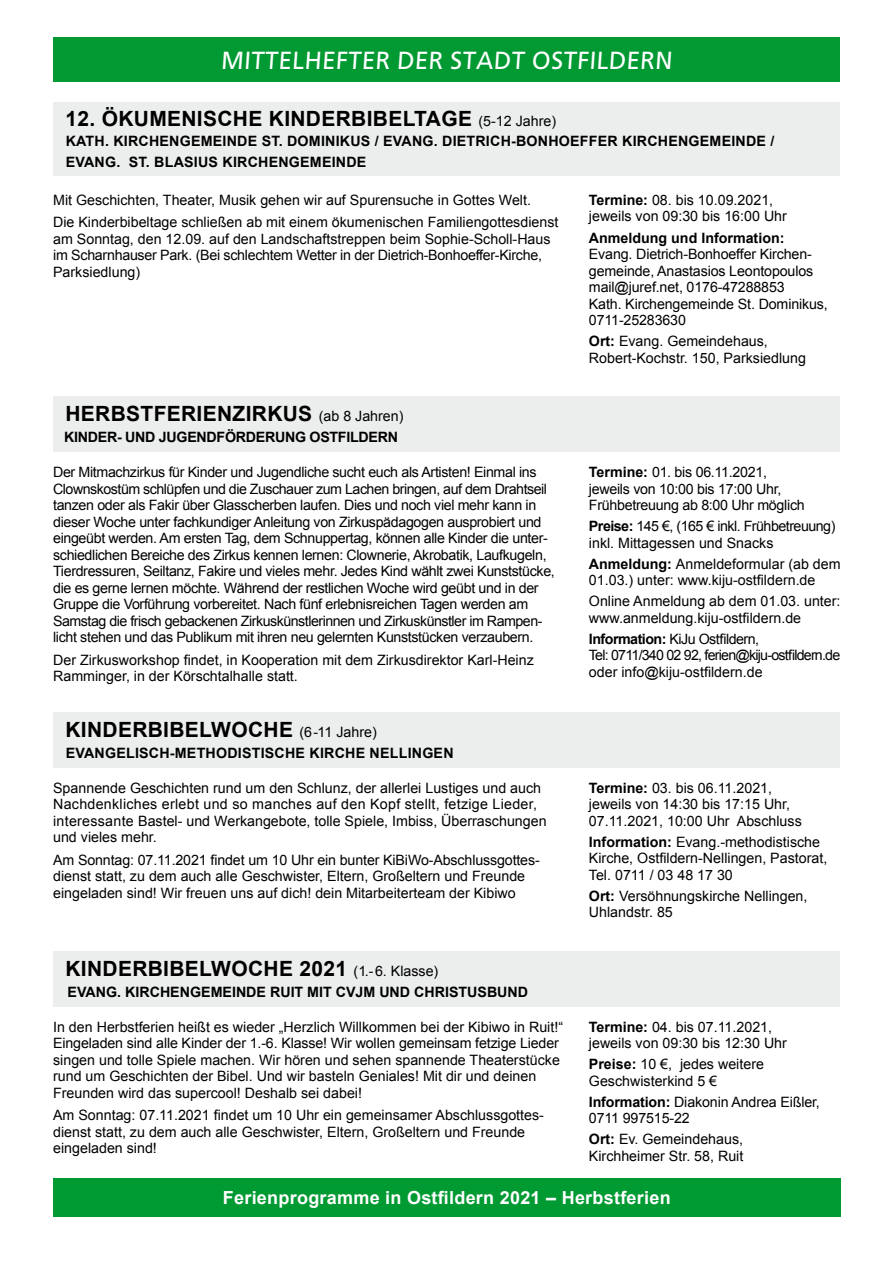
<style>
.page{position:relative;width:893px;height:1263px;background:#fff}
.page>*{position:absolute;margin:0;border:0;box-sizing:border-box;transform-origin:0 0}
.t1{font:24.75px "Frutiger";color:#fff}
.t2{font:700 21px "Arial";letter-spacing:.015em;color:#000}
.t3{font:700 18px "Arial";letter-spacing:.015em;color:#fff}
.t4{font:14.25px/16.5px "Arial";color:#000}
.t5{font:14.25px/16.5px "Arial";letter-spacing:-.025em;color:#000}
.t6{font:700 14.25px/20.7px "Arial";letter-spacing:.015em;color:#000}
.t7{font:14.25px/16.5px "Arial";letter-spacing:-.035em;color:#000}
.t8{font:14.25px/16.5px "Arial";letter-spacing:-.02em;color:#000}
.t9{font:700 14.25px "Arial";letter-spacing:-.02em;color:#000}
.s1{font-weight:400;font-size:14.25px}
.s2{font-weight:700}
</style>
<div class="page">
<div style="left:53px;top:1178px;width:787px;height:38px;background:#009a32"></div>
<div style="left:53px;top:396px;width:787px;height:56px;background:#eceded"></div>
<div style="left:53px;top:712px;width:787px;height:55px;background:#eceded"></div>
<div style="left:53px;top:951px;width:787px;height:55px;background:#eceded"></div>
<div style="left:53px;top:102px;width:787px;height:73px;background:#eceded"></div>
<div style="left:53px;top:38px;width:787px;height:44px;background:#009932"></div>
<h1 class="t1" style="left:221px;top:46px;width:455px">MITTELHEFTER DER STADT OSTFILDERN</h1>
<h2 class="t2" style="left:65px;top:104px;width:492px">12. ÖKUMENISCHE KINDERBIBELTAGE <span class="s1">(5-12 Jahre)</span></h2>
<p class="t6" style="left:66px;top:131px;width:710px">KATH. KIRCHENGEMEINDE ST. DOMINIKUS / EVANG. DIETRICH-BONHOEFFER KIRCHENGEMEINDE /<br>EVANG. ST. BLASIUS KIRCHENGEMEINDE</p>
<p class="t4" style="left:53px;top:189px;width:507px;line-height:22.5px">Mit Geschichten, Theater, Musik gehen wir auf Spurensuche in Gottes Welt.<br>Die Kinderbibeltage schließen ab mit einem ökumenischen Familiengottesdienst</p>
<p class="t4" style="left:53px;top:231px;width:499px">am Sonntag, den 12.09. auf den Landschaftstreppen beim Sophie-Scholl-Haus im Scharnhauser Park. (Bei schlechtem Wetter in der Dietrich-Bonhoeffer-Kirche,<br>Parksiedlung)</p>
<h2 class="t2" style="left:65px;top:400px;width:340px">HERBSTFERIENZIRKUS <span class="s1">(ab 8 Jahren)</span></h2>
<p class="t9" style="left:64px;top:428px;width:335px">KINDER- UND JUGENDFÖRDERUNG OSTFILDERN</p>
<p class="t5" style="left:53px;top:464px;width:503px">Der Mitmachzirkus für Kinder und Jugendliche sucht euch als Artisten! Einmal ins Clownskostüm schlüpfen und die Zuschauer zum Lachen bringen, auf dem Drahtseil tanzen oder als Fakir über Glasscherben laufen. Dies und noch viel mehr kann in dieser Woche unter fachkundiger Anleitung von Zirkuspädagogen ausprobiert und eingeübt werden. Am ersten Tag, dem Schnuppertag, können alle Kinder die unter&shy;schiedlichen Bereiche des Zirkus kennen lernen: Clownerie, Akrobatik, Laufkugeln, Tierdressuren, Seiltanz, Fakire und vieles mehr. Jedes Kind wählt zwei Kunststücke, die es gerne lernen möchte. Während der restlichen Woche wird geübt und in der Gruppe die Vorführung vorbereitet. Nach fünf erlebnisreichen Tagen werden am Samstag die frisch gebackenen Zirkuskünstlerinnen und Zirkuskünstler im Rampen&shy;licht stehen und das Publikum mit ihren neu gelernten Kunststücken verzaubern.</p>
<p class="t4" style="left:53px;top:651px;width:482px">Der Zirkusworkshop findet, in Kooperation mit dem Zirkusdirektor Karl-Heinz<br>Ramminger, in der Körschtalhalle statt.</p>
<h2 class="t2" style="left:65px;top:715px;width:313px">KINDERBIBELWOCHE <span class="s1">(6-11 Jahre)</span></h2>
<p class="t6" style="left:66px;top:743px;width:389px">EVANGELISCH-METHODISTISCHE KIRCHE NELLINGEN</p>
<p class="t4" style="left:53px;top:780px;width:495px">Spannende Geschichten rund um den Schlunz, der allerlei Lustiges und auch Nachdenkliches erlebt und so manches auf den Kopf stellt, fetzige Lieder, interessante Bastel- und Werkangebote, tolle Spiele, Imbiss, Überraschungen und vieles mehr.</p>
<p class="t4" style="left:53px;top:852px;width:488px">Am Sonntag: 07.11.2021 findet um 10 Uhr ein bunter KiBiWo-Abschlussgottes&shy;dienst statt, zu dem auch alle Geschwister, Eltern, Großeltern und Freunde eingeladen sind! Wir freuen uns auf dich! dein Mitarbeiterteam der Kibiwo</p>
<h2 class="t2" style="left:65px;top:955px;width:374px">KINDERBIBELWOCHE 2021 <span class="s1">(1.-6. Klasse)</span></h2>
<p class="t6" style="left:68px;top:982px;width:462px">EVANG. KIRCHENGEMEINDE RUIT MIT CVJM UND CHRISTUSBUND</p>
<p class="t4" style="left:53px;top:1018px;width:511px">In den Herbstferien heißt es wieder „Herzlich Willkommen bei der Kibiwo in Ruit!“ Eingeladen sind alle Kinder der 1.-6. Klasse! Wir wollen gemeinsam fetzige Lieder singen und tolle Spiele machen. Wir hören und sehen spannende Theaterstücke rund um Geschichten der Bibel. Und wir basteln Geniales! Mit dir und deinen Freunden wird das supercool! Deshalb sei dabei!</p>
<p class="t4" style="left:53px;top:1107px;width:492px">Am Sonntag: 07.11.2021 findet um 10 Uhr ein gemeinsamer Abschlussgottes&shy;dienst statt, zu dem auch alle Geschwister, Eltern, Großeltern und Freunde eingeladen sind!</p>
<p class="t4" style="left:589px;top:192px;width:200px"><span class="s2">Termine:</span> 08. bis 10.09.2021, jeweils von 09:30 bis 16:00 Uhr</p>
<p class="t6" style="left:589px;top:228px;width:197px">Anmeldung und Information:</p>
<p class="t4" style="left:589px;top:246px;width:240px">Evang. Dietrich-Bonhoeffer Kirchen&shy;gemeinde, Anastasios Leontopoulos mail@juref.net, 0176-47288853<br>Kath. Kirchengemeinde St. Dominikus,<br>0711-25283630</p>
<p class="t4" style="left:589px;top:333px;width:219px"><span class="s2">Ort:</span> Evang. Gemeindehaus,<br>Robert-Kochstr. 150, Parksiedlung</p>
<p class="t8" style="left:589px;top:464px;width:217px"><span class="s2">Termine:</span> 01. bis 06.11.2021, jeweils von 10:00 bis 17:00 Uhr,<br>Frühbetreuung ab 8:00 Uhr möglich</p>
<p class="t4" style="left:589px;top:518px;width:248px"><span class="s2">Preise:</span> 145 €, (165 € inkl. Frühbetreuung) inkl. Mittagessen und Snacks</p>
<p class="t4" style="left:589px;top:556px;width:253px"><span class="s2">Anmeldung:</span> Anmeldeformular (ab dem<br>01.03.) unter: www.kiju-ostfildern.de</p>
<p class="t4" style="left:589px;top:593px;width:253px">Online Anmeldung ab dem 01.03. unter: www.anmeldung.kiju-ostfildern.de</p>
<p class="t7" style="left:589px;top:631px;width:253px"><span class="s2">Information:</span> KiJu Ostfildern,<br>Tel: 0711/340 02 92, ferien@kiju-ostfildern.de oder info@kiju-ostfildern.de</p>
<p class="t4" style="left:589px;top:780px;width:214px"><span class="s2">Termine:</span> 03. bis 06.11.2021, jeweils von 14:30 bis 17:15 Uhr,<br>07.11.2021, 10:00 Uhr Abschluss</p>
<p class="t4" style="left:589px;top:834px;width:240px"><span class="s2">Information:</span> Evang.-methodistische<br>Kirche, Ostfildern-Nellingen, Pastorat,<br>Tel. 0711 / 03 48 17 30</p>
<p class="t4" style="left:589px;top:888px;width:220px"><span class="s2">Ort:</span> Versöhnungskirche Nellingen,<br>Uhlandstr. 85</p>
<p class="t4" style="left:589px;top:1018px;width:200px"><span class="s2">Termine:</span> 04. bis 07.11.2021, jeweils von 09:30 bis 12:30 Uhr</p>
<p class="t4" style="left:589px;top:1056px;width:177px"><span class="s2">Preise:</span> 10 €, jedes weitere<br>Geschwisterkind 5 €</p>
<p class="t4" style="left:589px;top:1093px;width:232px"><span class="s2">Information:</span> Diakonin Andrea Eißler,<br>0711 997515-22</p>
<p class="t4" style="left:589px;top:1131px;width:156px"><span class="s2">Ort:</span> Ev. Gemeindehaus,<br>Kirchheimer Str. 58, Ruit</p>
<p class="t3" style="left:223px;top:1185px;width:449px">Ferienprogramme in Ostfildern 2021 – Herbstferien</p>
</div>
